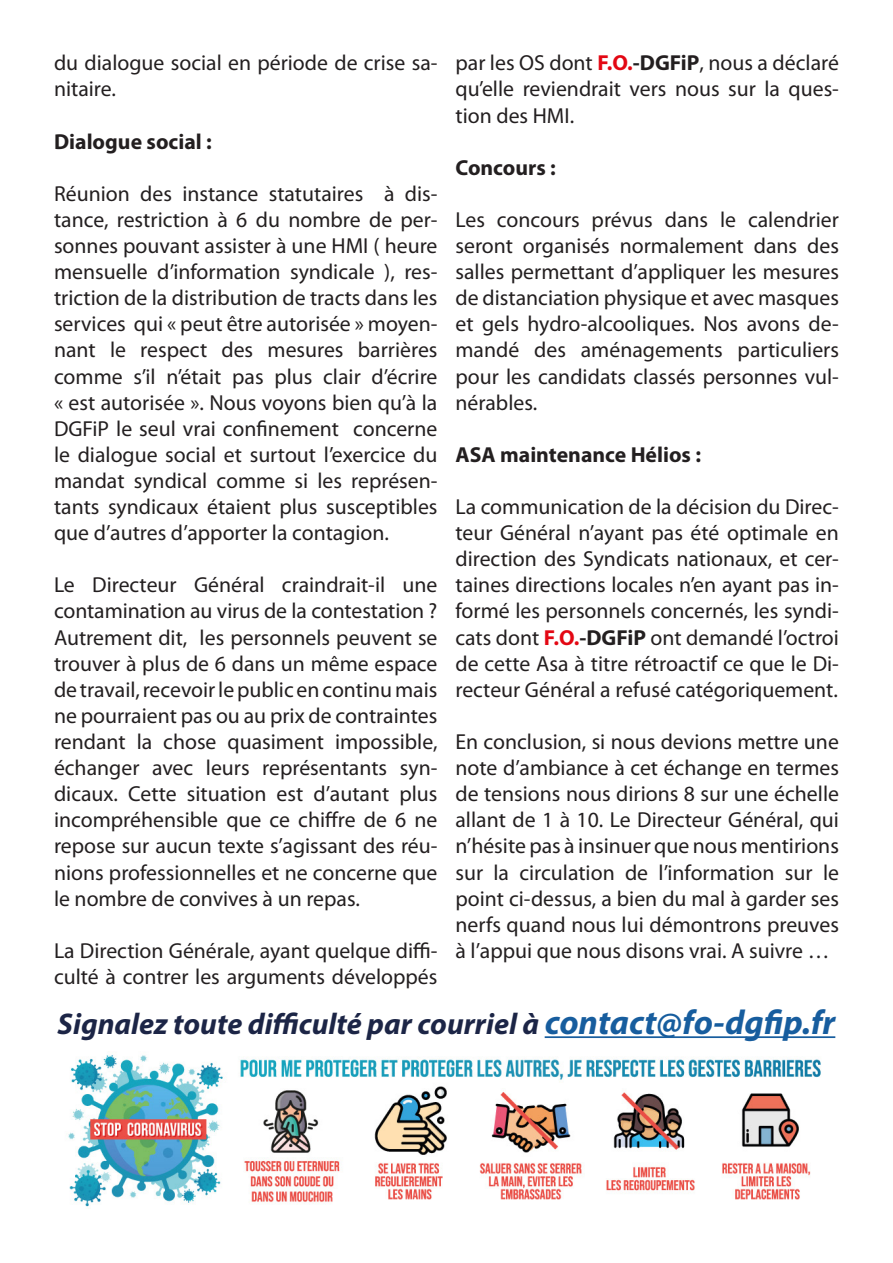
<style>
.page{position:relative;width:893px;height:1263px;background:#fff}
.page>*{position:absolute;margin:0;border:0;box-sizing:border-box;transform-origin:0 0}
.t1{font:italic 700 30px "Myriad Pro";color:#1c2546}
.t2{font:21.75px/26.1px "Myriad Pro";color:#231f20;text-align:justify}
.t3{font:700 21.75px "Myriad Pro";color:#231f20}
.s1{font-weight:700;color:#e30713}
.s2{font-weight:700}
.s3{font-size:34.5px;color:#175d9e}
</style>
<div class="page">
<img style="left:68px;top:1055px;width:753px;height:152px">
<hr style="left:545px;top:1036px;width:290px;height:2px;background:#175d9e">
<p class="t2" style="left:54px;top:50px;width:385px">du dialogue social en période de crise sa&shy;nitaire.</p>
<p class="t3" style="left:54px;top:127px;width:159px">Dialogue social :</p>
<p class="t2" style="left:54px;top:180px;width:385px">Réunion des instance statutaires à dis&shy;tance, restriction à 6 du nombre de per&shy;sonnes pouvant assister à une HMI ( heure mensuelle d’information syndicale ), res&shy;triction de la distribution de tracts dans les services qui « peut être autorisée » moyen&shy;nant le respect des mesures barrières comme s’il n’était pas plus clair d’écrire « est autorisée ». Nous voyons bien qu’à la DGFiP le seul vrai confinement concerne le dialogue social et surtout l’exercice du mandat syndical comme si les représen&shy;tants syndicaux étaient plus susceptibles que d’autres d’apporter la contagion.</p>
<p class="t2" style="left:54px;top:572px;width:385px">Le Directeur Général craindrait-il une contamination au virus de la contestation ?<br>Autrement dit, les personnels peuvent se trouver à plus de 6 dans un même espace de travail, recevoir le public en continu mais ne pourraient pas ou au prix de contraintes rendant la chose quasiment impossible, échanger avec leurs représentants syn&shy;dicaux. Cette situation est d’autant plus incompréhensible que ce chiffre de 6 ne repose sur aucun texte s’agissant des réu&shy;nions professionnelles et ne concerne que le nombre de convives à un repas.</p>
<p class="t2" style="left:54px;top:937px;width:385px">La Direction Générale, ayant quelque diffi&shy;culté à contrer les arguments développés</p>
<p class="t2" style="left:455px;top:50px;width:385px">par les OS dont <span class="s1">F.O.</span><span class="s2">-DGFiP</span>, nous a déclaré qu’elle reviendrait vers nous sur la ques&shy;tion des HMI.</p>
<p class="t3" style="left:455px;top:153px;width:102px">Concours :</p>
<p class="t2" style="left:455px;top:206px;width:385px">Les concours prévus dans le calendrier seront organisés normalement dans des salles permettant d’appliquer les mesures de distanciation physique et avec masques et gels hydro-alcooliques. Nos avons de&shy;mandé des aménagements particuliers pour les candidats classés personnes vul&shy;nérables.</p>
<p class="t3" style="left:455px;top:440px;width:247px">ASA maintenance Hélios :</p>
<p class="t2" style="left:455px;top:493px;width:385px">La communication de la décision du Direc&shy;teur Général n’ayant pas été optimale en direction des Syndicats nationaux, et cer&shy;taines directions locales n’en ayant pas in&shy;formé les personnels concernés, les syndi&shy;cats dont <span class="s1">F.O.</span><span class="s2">-DGFiP</span> ont demandé l’octroi de cette Asa à titre rétroactif ce que le Di&shy;recteur Général a refusé catégoriquement.</p>
<p class="t2" style="left:455px;top:728px;width:385px">En conclusion, si nous devions mettre une note d’ambiance à cet échange en termes de tensions nous dirions 8 sur une échelle allant de 1 à 10. Le Directeur Général, qui n’hésite pas à insinuer que nous mentirions sur la circulation de l’information sur le point ci-dessus, a bien du mal à garder ses nerfs quand nous lui démontrons preuves à l’appui que nous disons vrai. A suivre …</p>
<p class="t1" style="left:58px;top:1004px;width:779px">Signalez toute difficulté par courriel à <span class="s3">contact@fo-dgfip.fr</span></p>
</div>
